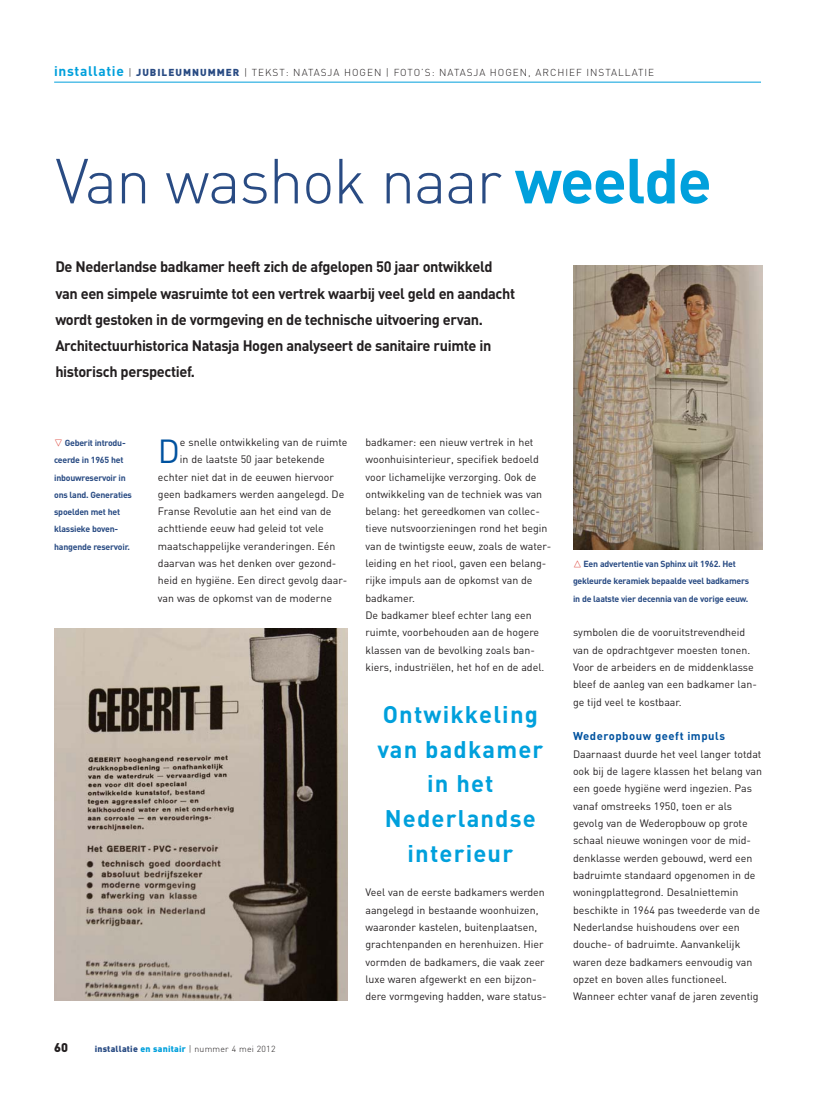
<style>
.page{position:relative;width:818px;height:1103px;background:#fff}
.page>*{position:absolute;margin:0;border:0;box-sizing:border-box;transform-origin:0 0}
.t1{font:300 62.5px "DIN";letter-spacing:-.025em;color:#294b83}
.t2{font:33px "DIN";color:#00529f}
.t3{font:700 23.75px/34.6px "DIN";letter-spacing:.05em;color:#00a0dc;text-align:center}
.t4{font:700 15px/26.2px "DIN";letter-spacing:-.025em;color:#231f20}
.t5{font:900 12.5px "DIN";color:#231f20}
.t6{font:700 11.25px "DIN";letter-spacing:.05em;color:#00529f}
.t7{font:10.62px/17.2px "DIN";color:#231f20}
.t8{font:300 10px "DIN";letter-spacing:.1em;color:#231f20}
.t9{font:700 8.75px/17.4px "DIN";letter-spacing:-.025em;color:#294b83}
.t10{font:300 8.75px "DIN";letter-spacing:.025em;color:#231f20}
.s1{font-weight:700;font-size:13.75px;color:#00a0dc}
.s2{font-weight:900;color:#294b83}
.s3{font-weight:700;color:#00a0dc}
.s4{font-family:"European Pi Four";font-weight:400;color:#d82c20}
.s5{font-weight:900;color:#00a0dc}
</style>
<div class="page">
<img style="left:573px;top:265px;width:190px;height:285px">
<hr style="left:54px;top:82px;width:707px;height:1px;background:#00a0dc">
<img style="left:54px;top:628px;width:294px;height:372px">
<p class="t8" style="left:54px;top:69px;width:602px"><span class="s1">installatie</span> | <span class="s2">JUBILEUMNUMMER</span> | TEKST: NATASJA HOGEN | FOTO’S: NATASJA HOGEN, ARCHIEF INSTALLATIE</p>
<h1 class="t1" style="left:55px;top:159px;width:658px">Van washok naar <span class="s3">weelde</span></h1>
<p class="t4" style="left:55px;top:255px;width:461px">De Nederlandse badkamer heeft zich de afgelopen 50 jaar ontwikkeld van een simpele wasruimte tot een vertrek waarbij veel geld en aandacht wordt gestoken in de vormgeving en de technische uitvoering ervan.<br>Architectuurhistorica Natasja Hogen analyseert de sanitaire ruimte in historisch perspectief.</p>
<p class="t9" style="left:54px;top:435px;width:79px"><span class="s4">-</span> Geberit introdu&shy;ceerde in 1965 het inbouwreservoir in ons land. Generaties spoelden met het klassieke boven&shy;hangende reservoir.</p>
<h2 class="t2" style="left:158px;top:440px;width:24px">D</h2>
<p class="t7" style="left:180px;top:434px;width:169px">e snelle ontwikkeling van de ruimte</p>
<p class="t7" style="left:180px;top:452px;width:146px">in de laatste 50 jaar betekende</p>
<p class="t7" style="left:158px;top:469px;width:177px">echter niet dat in de eeuwen hiervoor</p>
<p class="t7" style="left:158px;top:486px;width:188px">geen badkamers werden aangelegd. De</p>
<p class="t7" style="left:158px;top:504px;width:175px">Franse Revolutie aan het eind van de</p>
<p class="t7" style="left:158px;top:521px;width:167px">achttiende eeuw had geleid tot vele</p>
<p class="t7" style="left:158px;top:538px;width:179px">maatschappelijke veranderingen. Eén</p>
<p class="t7" style="left:158px;top:556px;width:180px">daarvan was het denken over gezond-</p>
<p class="t7" style="left:158px;top:573px;width:191px">heid en hygiëne. Een direct gevolg daar-</p>
<p class="t7" style="left:158px;top:590px;width:176px">van was de opkomst van de moderne</p>
<p class="t5" style="left:54px;top:1043px;width:15px">60</p>
<p class="t10" style="left:95px;top:1045px;width:182px"><span class="s2">installatie</span> <span class="s5">en sanitair</span> | nummer 4 mei 2012</p>
<p class="t7" style="left:365px;top:434px;width:187px">badkamer: een nieuw vertrek in het woonhuisinterieur, specifiek bedoeld voor lichamelijke verzorging. Ook de ontwikkeling van de techniek was van belang: het gereedkomen van collec&shy;tieve nutsvoorzieningen rond het begin van de twintigste eeuw, zoals de water&shy;leiding en het riool, gaven een belang&shy;rijke impuls aan de opkomst van de badkamer.<br>De badkamer bleef echter lang een ruimte, voorbehouden aan de hogere klassen van de bevolking zoals ban&shy;kiers, industriëlen, het hof en de adel.</p>
<h3 class="t3" style="left:377px;top:699px;width:168px">Ontwikkeling van badkamer in het<br>Nederlandse interieur</h3>
<p class="t7" style="left:365px;top:885px;width:183px">Veel van de eerste badkamers werden aangelegd in bestaande woonhuizen, waaronder kastelen, buitenplaatsen, grachtenpanden en herenhuizen. Hier vormden de badkamers, die vaak zeer luxe waren afgewerkt en een bijzon&shy;dere vormgeving hadden, ware status-</p>
<p class="t9" style="left:573px;top:556px;width:178px;text-align:center">Een advertentie van Sphinx uit 1962. Het gekleurde keramiek bepaalde veel badkamers in de laatste vier decennia van de vorige eeuw.</p>
<p class="t7" style="left:573px;top:625px;width:185px">sym bolen die de vooruitstrevendheid van de opdrachtgever moesten tonen.<br>Voor de arbeiders en de middenklasse bleef de aanleg van een badkamer lan&shy;ge tijd veel te kostbaar.</p>
<p class="t6" style="left:573px;top:732px;width:154px">Wederopbouw geeft impuls</p>
<p class="t7" style="left:573px;top:746px;width:191px">Daarnaast duurde het veel langer totdat ook bij de lagere klassen het belang van een goede hygiëne werd ingezien. Pas vanaf omstreeks 1950, toen er als gevolg van de Wederopbouw op grote schaal nieuwe woningen voor de mid&shy;denklasse werden gebouwd, werd een badruimte standaard opgenomen in de woningplattegrond. Desalniettemin beschikte in 1964 pas tweederde van de Nederlandse huishoudens over een douche- of badruimte. Aanvankelijk waren deze badkamers eenvoudig van opzet en boven alles functioneel.<br>Wanneer echter vanaf de jaren zeventig</p>
</div>
